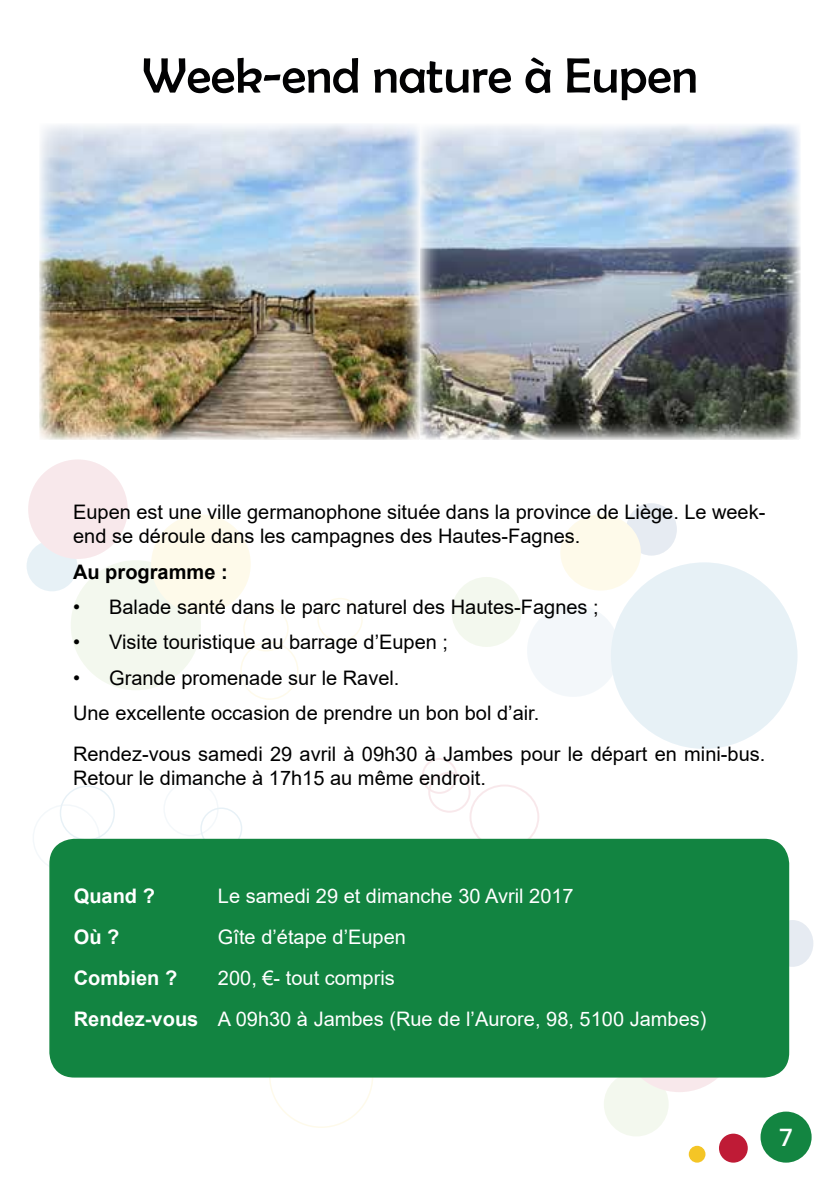
<style>
.page{position:relative;width:840px;height:1191px;background:#fff}
.page>*{position:absolute;margin:0;border:0;box-sizing:border-box;transform-origin:0 0}
.t1{font:50px "Berlin Sans FB";color:#020203}
.t2{font:600 24px "Open Sans";color:#fff}
.t3{font:20px/24px "Arial";color:#000}
.t4{font:20px/41px "Arial";color:#fff}
.t5{font:700 20px "Arial";color:#fff}
.t6{font:700 20px "Arial";color:#000}
.s1{font-weight:700}
</style>
<div class="page">
<svg style="left:771px;top:920px;width:42px;height:47px"></svg>
<div style="left:27px;top:540px;width:50px;height:51px;background:#e7f1f6;border-radius:50%"></div>
<div style="left:603px;top:1071px;width:65px;height:65px;background:#f3f8ee;border-radius:50%"></div>
<div style="left:28px;top:459px;width:100px;height:100px;background:#f8e8eb;border-radius:50%"></div>
<svg style="left:619px;top:972px;width:119px;height:120px"></svg>
<div style="left:625px;top:503px;width:51px;height:52px;background:#e6ebf2;border-radius:50%"></div>
<div style="left:71px;top:560px;width:130px;height:130px;background:#f3f8ee;border-radius:50%"></div>
<div style="left:451px;top:577px;width:70px;height:70px;background:#f3f8ee;border-radius:50%"></div>
<div style="left:151px;top:514px;width:99px;height:99px;background:#fefaea;border-radius:50%"></div>
<div style="left:560px;top:514px;width:80px;height:76px;background:#fefaea;border-radius:50%"></div>
<div style="left:526px;top:604px;width:93px;height:93px;background:#f3f7fa;border-radius:50%"></div>
<div style="left:610px;top:562px;width:187px;height:187px;background:#e7f1f6;border-radius:50%"></div>
<div style="left:243px;top:606px;width:45px;height:45px;border:2px solid #fecc2f;border-radius:50%"></div>
<div style="left:317px;top:598px;width:45px;height:43px;border:2px solid #fecc2f;border-radius:50%"></div>
<div style="left:428px;top:772px;width:42px;height:40px;border:2px solid #bf1b36;border-radius:50%"></div>
<div style="left:421px;top:758px;width:36px;height:36px;border:2px solid #bf1b36;border-radius:50%"></div>
<div style="left:240px;top:641px;width:58px;height:59px;border:2px solid #fecc2f;border-radius:50%"></div>
<div style="left:469px;top:784px;width:70px;height:65px;border:2px solid #bf1b36;border-radius:50%"></div>
<div style="left:33px;top:804px;width:67px;height:67px;border:2px solid #8cb5d3;border-radius:50%"></div>
<div style="left:163px;top:781px;width:55px;height:55px;border:2px solid #8cb5d3;border-radius:50%"></div>
<div style="left:60px;top:785px;width:55px;height:55px;border:2px solid #0f74ac;border-radius:50%"></div>
<div style="left:200px;top:807px;width:42px;height:42px;border:2px solid #0f74ac;border-radius:50%"></div>
<div style="left:760px;top:1111px;width:51px;height:51px;background:#138541;border-radius:50%"></div>
<div style="left:718px;top:1133px;width:29px;height:29px;background:#bf1b36;border-radius:50%"></div>
<div style="left:688px;top:1145px;width:17px;height:17px;background:#f4c526;border-radius:50%"></div>
<img style="left:40px;top:124px;width:759px;height:315px">
<div style="left:50px;top:839px;width:737px;height:237px;background:#128441;border-radius:24px"></div>
<div style="left:49px;top:838px;width:739px;height:239px;border:2px solid #138541;border-radius:24px"></div>
<h1 class="t1" style="left:142px;top:48px;width:556px">Week-end nature à Eupen</h1>
<p class="t3" style="left:73px;top:500px;width:693px">Eupen est une ville germanophone située dans la province de Liège. Le week&shy;end se déroule dans les campagnes des Hautes-Fagnes.</p>
<p class="t6" style="left:73px;top:557px;width:156px">Au programme :</p>
<p class="t3" style="left:73px;top:595px;width:527px">• Balade santé dans le parc naturel des Hautes-Fagnes ;</p>
<p class="t3" style="left:73px;top:630px;width:376px">• Visite touristique au barrage d’Eupen ;</p>
<p class="t3" style="left:73px;top:660px;width:467px;line-height:35.4px">• Grande promenade sur le Ravel.<br>Une excellente occasion de prendre un bon bol d’air.</p>
<p class="t3" style="left:73px;top:742px;width:693px">Rendez-vous samedi 29 avril à 09h30 à Jambes pour le départ en mini-bus.<br>Retour le dimanche à 17h15 au même endroit.</p>
<p class="t5" style="left:74px;top:882px;width:83px">Quand ?</p>
<p class="t4" style="left:218px;top:875px;width:357px">Le samedi 29 et dimanche 30 Avril 2017</p>
<p class="t5" style="left:74px;top:923px;width:47px">Où ?</p>
<p class="t4" style="left:218px;top:916px;width:189px">Gîte d’étape d’Eupen</p>
<p class="t5" style="left:74px;top:964px;width:105px">Combien ?</p>
<p class="t4" style="left:74px;top:957px;width:634px;text-indent:144px">200, €- tout compris<br><span class="s1">Rendez-vous</span> A 09h30 à Jambes (Rue de l’Aurore, 98, 5100 Jambes)</p>
<p class="t2" style="left:778px;top:1121px;width:15px">7</p>
</div>
